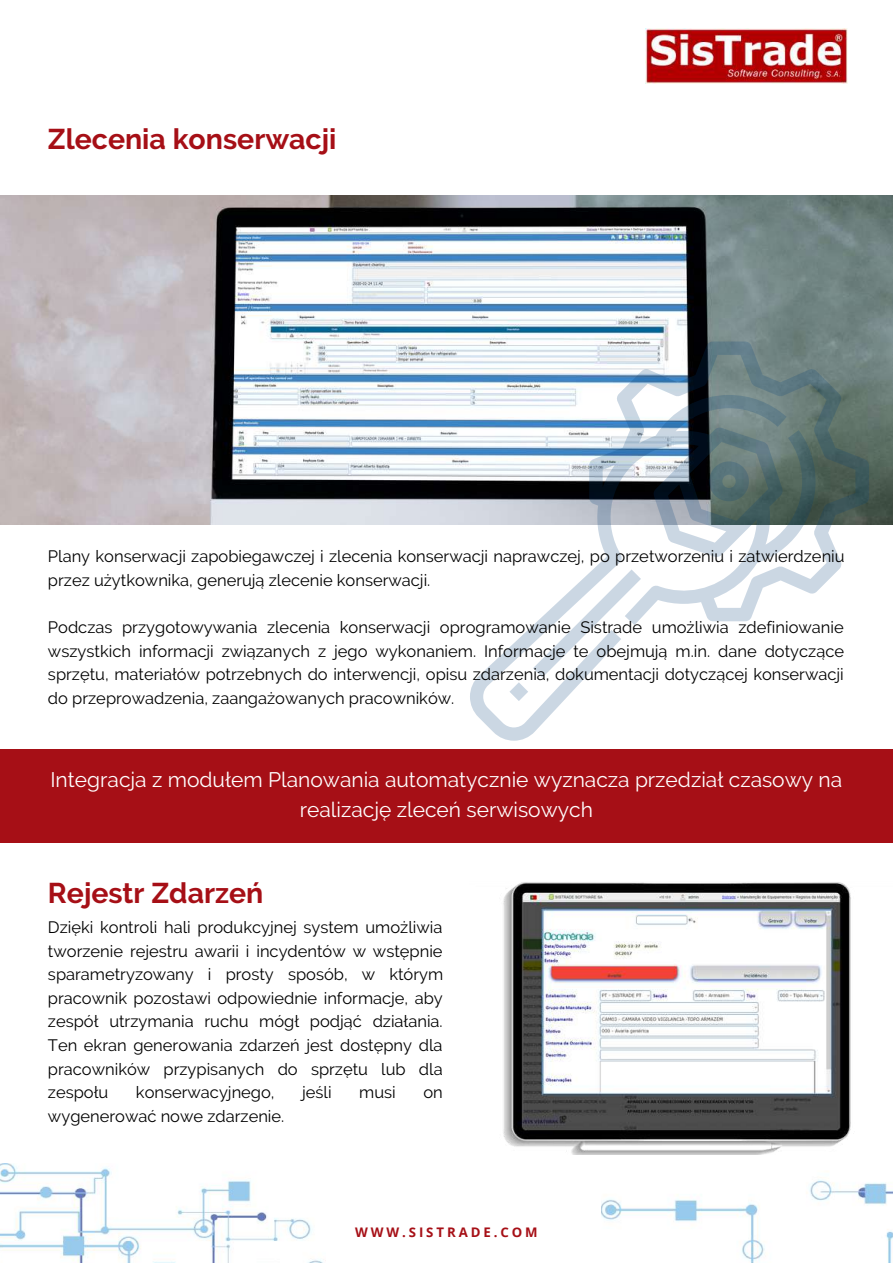
<style>
.page{position:relative;width:893px;height:1264px;background:#fff}
.page>*{position:absolute;margin:0;border:0;box-sizing:border-box;transform-origin:0 0}
.t1{font:700 28.5px "Raleway";color:#a60f16}
.t2{font:21px/30.3px "Raleway";color:#fff;text-align:center}
.t3{font:16.5px/23.5px "Raleway";color:#000;text-align:justify}
.t4{font:700 13.2px "Open Sans";letter-spacing:.22em;color:#a60f16}
</style>
<div class="page">
<img style="left:602px;top:1179px;width:290px;height:83px">
<img style="left:0;top:1163px;width:322px;height:99px">
<img style="left:645px;top:29px;width:202px;height:55px">
<div style="left:0;top:749px;width:892px;height:93px;background:#a60f16"></div>
<img style="left:0;top:195px;width:892px;height:329px">
<img style="left:503px;top:882px;width:348px;height:272px">
<svg style="left:470px;top:341px;width:399px;height:399px"></svg>
<h1 class="t1" style="left:48px;top:122px;width:290px">Zlecenia konserwacji</h1>
<p class="t3" style="left:48px;top:545px;width:798px">Plany konserwacji zapobiegawczej i zlecenia konserwacji naprawczej, po przetworzeniu i zatwierdzeniu przez użytkownika, generują zlecenie konserwacji.</p>
<p class="t3" style="left:48px;top:615px;width:797px">Podczas przygotowywania zlecenia konserwacji oprogramowanie Sistrade umożliwia zdefiniowanie wszystkich informacji związanych z jego wykonaniem. Informacje te obejmują m.in. dane dotyczące sprzętu, materiałów potrzebnych do interwencji, opisu zdarzenia, dokumentacji dotyczącej konserwacji do przeprowadzenia, zaangażowanych pracowników.</p>
<p class="t2" style="left:50px;top:764px;width:793px">Integracja z modułem Planowania automatycznie wyznacza przedział czasowy na realizację zleceń serwisowych</p>
<h1 class="t1" style="left:48px;top:876px;width:217px">Rejestr Zdarzeń</h1>
<p class="t3" style="left:48px;top:915px;width:397px">Dzięki kontroli hali produkcyjnej system umożliwia tworzenie rejestru awarii i incydentów w wstępnie sparametryzowany i prosty sposób, w którym pracownik pozostawi odpowiednie informacje, aby zespół utrzymania ruchu mógł podjąć działania.<br>Ten ekran generowania zdarzeń jest dostępny dla pracowników przypisanych do sprzętu lub dla zespołu</p>
<p class="t3" style="left:136px;top:1080px;width:140px">konserwacyjnego,</p>
<p class="t3" style="left:302px;top:1080px;width:31px">jeśli</p>
<p class="t3" style="left:359px;top:1080px;width:38px">musi</p>
<p class="t3" style="left:423px;top:1080px;width:21px">on</p>
<p class="t3" style="left:48px;top:1104px;width:238px">wygenerować nowe zdarzenie.</p>
<p class="t4" style="left:355px;top:1222px;width:184px">WWW.SISTRADE.COM</p>
</div>
